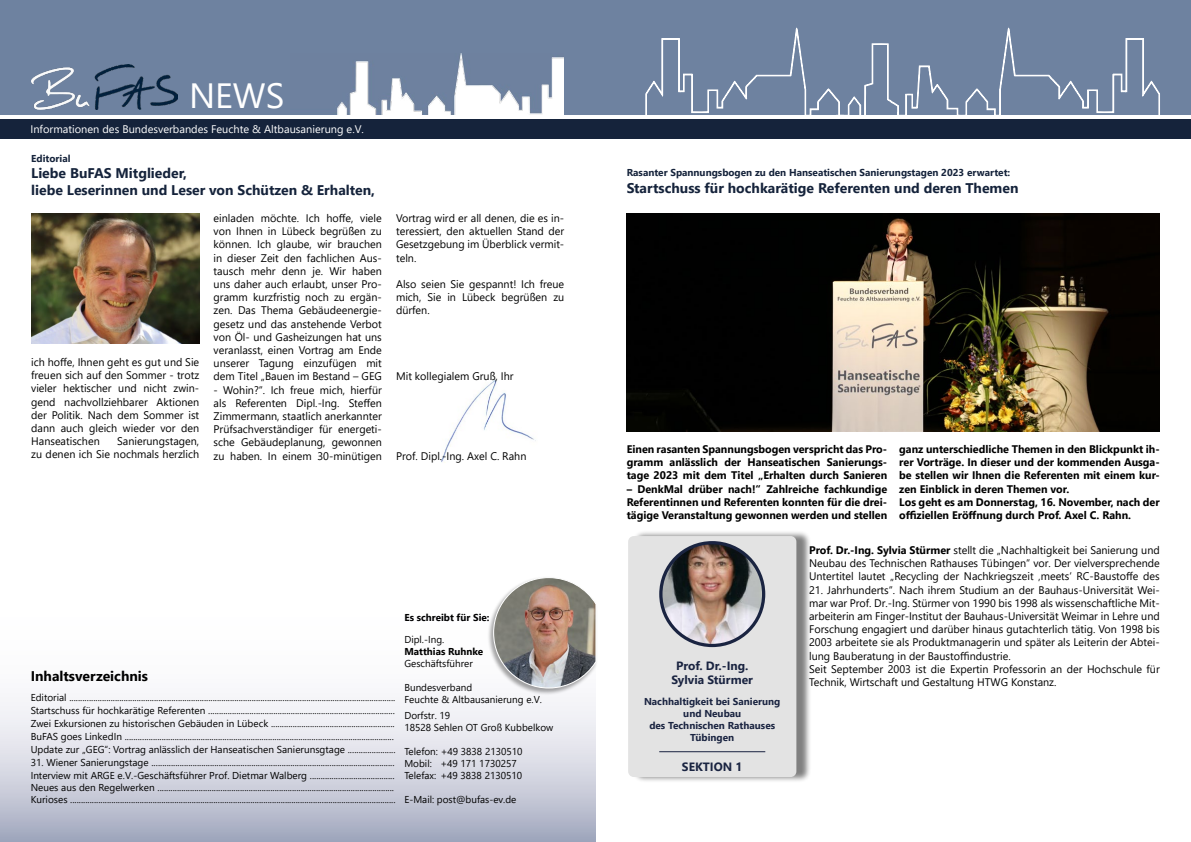
<style>
.page{position:relative;width:1191px;height:842px;background:#fff}
.page>*{position:absolute;margin:0;border:0;box-sizing:border-box;transform-origin:0 0}
.t1{font:35px "Segoe UI";color:#fff}
.t2{font:700 14px/16.8px "Segoe UI";color:#15233b}
.t3{font:700 14px "Segoe UI";color:#000}
.t4{font:700 12px/14.4px "Segoe UI";color:#1a2441;text-align:center}
.t5{font:11px/13.2px "Segoe UI";color:#000;text-align:justify}
.t6{font:700 11px/13.2px "Segoe UI";color:#000;text-align:justify}
.t7{font:11px "Segoe UI";color:#fff}
.t8{font:10px/12px "Segoe UI";color:#000}
.t9{font:700 10px "Segoe UI";color:#15233b}
.t10{font:700 10px/12px "Segoe UI";color:#1a2441;text-align:center}
.t11{font:700 10px "Segoe UI";color:#000}
.s1{font-weight:700}
</style>
<div class="page">
<svg style="left:0;top:702px;width:595px;height:140px"></svg>
<img style="left:441px;top:380px;width:95px;height:83px">
<img style="left:31px;top:214px;width:168px;height:130px">
<div style="left:486px;top:576px;width:111px;height:119px;background:#000;opacity:.36"></div>
<img style="left:492px;top:577px;width:105px;height:112px">
<img style="left:289px;top:53px;width:274px;height:62px">
<div style="left:0;top:0;width:595px;height:53px;background:#6e82a0"></div>
<div style="left:563px;top:36px;width:32px;height:87px;background:#6e82a0"></div>
<div style="left:0;top:23px;width:289px;height:94px;background:#6e82a0"></div>
<svg style="left:0;top:115px;width:592px;height:5px"></svg>
<img style="left:31px;top:64px;width:146px;height:46px">
<div style="left:0;top:120px;width:595px;height:19px;background:#15233b"></div>
<div style="left:595px;top:0;width:596px;height:117px;background:#6e82a0"></div>
<div style="left:590px;top:120px;width:601px;height:19px;background:#15233b"></div>
<svg style="left:614px;top:27px;width:577px;height:93px"></svg>
<img style="left:626px;top:214px;width:533px;height:217px">
<div style="left:632px;top:530px;width:180px;height:253px;background:#000;opacity:.5"></div>
<div style="left:628px;top:536px;width:168px;height:241px;background:#e3e3e3;border-radius:6px"></div>
<img style="left:661px;top:543px;width:102px;height:102px">
<div style="left:659px;top:541px;width:106px;height:106px;border:3px solid #1a2441;border-radius:50%"></div>
<hr style="left:659px;top:751px;width:106px;height:1px;background:#1a2441">
<h1 class="t1" style="left:189px;top:63px;width:97px">NEWS</h1>
<p class="t7" style="left:30px;top:119px;width:335px">Informationen des Bundesverbandes Feuchte &amp; Altbausanierung e.V.</p>
<p class="t9" style="left:31px;top:149px;width:41px">Editorial</p>
<p class="t2" style="left:31px;top:164px;width:345px">Liebe BuFAS Mitglieder,<br>liebe Leserinnen und Leser von Schützen &amp; Erhalten,</p>
<p class="t5" style="left:31px;top:354px;width:170px">ich hoffe, Ihnen geht es gut und Sie freuen sich auf den Sommer - trotz vieler hektischer und nicht zwin&shy;gend nachvollziehbarer Aktionen der Politik. Nach dem Sommer ist dann auch gleich wieder vor den Hanseatischen</p>
<p class="t5" style="left:31px;top:434px;width:170px;text-align:right">Sanierungstagen,<br>zu denen ich Sie nochmals herzlich</p>
<p class="t5" style="left:214px;top:210px;width:170px">einladen möchte. Ich hoffe, viele von Ihnen in Lübeck begrüßen zu können. Ich glaube, wir brauchen in dieser Zeit den fachlichen Aus&shy;tausch mehr denn je. Wir haben uns daher auch erlaubt, unser Pro&shy;gramm kurzfristig noch zu ergän&shy;zen. Das Thema Gebäudeenergie&shy;gesetz und das anstehende Verbot von Öl- und Gasheizungen hat uns veranlasst, einen Vortrag am Ende unserer Tagung einzufügen mit dem Titel „Bauen im Bestand – GEG</p>
<p class="t5" style="left:214px;top:382px;width:170px">- Wohin?“. Ich freue mich, hierfür als Referenten Dipl.-Ing. Steffen Zimmermann, staatlich anerkannter Prüfsachverständiger für energeti&shy;sche Gebäudeplanung, gewonnen zu haben. In einem 30-minütigen</p>
<p class="t5" style="left:396px;top:210px;width:170px">Vortrag wird er all denen, die es in&shy;teressiert, den aktuellen Stand der Gesetzgebung im Überblick vermit&shy;teln.</p>
<p class="t5" style="left:396px;top:276px;width:170px">Also seien Sie gespannt! Ich freue mich, Sie in Lübeck begrüßen zu dürfen.</p>
<p class="t5" style="left:396px;top:369px;width:119px">Mit kollegialem Gruß, Ihr</p>
<p class="t5" style="left:396px;top:448px;width:132px">Prof. Dipl.-Ing. Axel C. Rahn</p>
<p class="t3" style="left:31px;top:662px;width:119px">Inhaltsverzeichnis</p>
<p class="t8" style="left:31px;top:690px;width:366px;line-height:13px">Editorial ......................................................................................................................................................<br>Startschuss für hochkarätige Referenten ......................................................................................<br>Zwei Exkursionen zu historischen Gebäuden in Lübeck .........................................................<br>BuFAS goes LinkedIn ............................................................................................................................<br>Update zur „GEG“: Vortrag anlässlich der Hanseatischen Sanierunsgtage ......................</p>
<p class="t8" style="left:31px;top:755px;width:365px;line-height:13px">31. Wiener Sanierungstage ................................................................................................................<br>Interview mit ARGE e.V.-Geschäftsführer Prof. Dietmar Walberg .......................................</p>
<p class="t8" style="left:31px;top:780px;width:366px">Neues aus den Regelwerken .............................................................................................................<br>Kurioses ......................................................................................................................................................</p>
<p class="t11" style="left:404px;top:608px;width:87px">Es schreibt für Sie:</p>
<p class="t8" style="left:404px;top:632px;width:41px">Dipl.-Ing.</p>
<p class="t11" style="left:404px;top:642px;width:80px">Matthias Ruhnke</p>
<p class="t8" style="left:404px;top:656px;width:70px">Geschäftsführer</p>
<p class="t8" style="left:404px;top:680px;width:139px">Bundesverband<br>Feuchte &amp; Altbausanierung e.V.</p>
<p class="t8" style="left:404px;top:709px;width:150px">Dorfstr. 19<br>18528 Sehlen OT Groß Kubbelkow</p>
<p class="t8" style="left:404px;top:745px;width:119px">Telefon: +49 3838 2130510<br>Mobil: +49 171 1730257<br>Telefax: +49 3838 2130510</p>
<p class="t8" style="left:404px;top:793px;width:113px">E-Mail: post@bufas-ev.de</p>
<p class="t9" style="left:626px;top:163px;width:385px">Rasanter Spannungsbogen zu den Hanseatischen Sanierungstagen 2023 erwartet:</p>
<p class="t2" style="left:626px;top:178px;width:393px">Startschuss für hochkarätige Referenten und deren Themen</p>
<p class="t6" style="left:626px;top:441px;width:262px">Einen rasanten Spannungsbogen verspricht das Pro&shy;gramm anlässlich der Hanseatischen Sanierungs&shy;tage 2023 mit dem Titel „Erhalten durch Sanieren</p>
<p class="t6" style="left:626px;top:481px;width:262px">– DenkMal drüber nach!“ Zahlreiche fachkundige Referentinnen und Referenten konnten für die drei&shy;tägige Veranstaltung gewonnen werden und stellen</p>
<p class="t6" style="left:899px;top:441px;width:262px;text-align:left">ganz unterschiedliche Themen in den Blickpunkt ih&shy;rer Vorträge. In dieser und der kommenden Ausga&shy;be stellen wir Ihnen die Referenten mit einem kur&shy;zen Einblick in deren Themen vor.<br>Los geht es am Donnerstag, 16. November, nach der offiziellen Eröffnung durch Prof. Axel C. Rahn.</p>
<p class="t4" style="left:671px;top:657px;width:83px">Prof. Dr.-Ing.<br>Sylvia Stürmer</p>
<p class="t10" style="left:644px;top:695px;width:138px">Nachhaltigkeit bei Sanierung und Neubau<br>des Technischen Rathauses<br>Tübingen</p>
<p class="t4" style="left:682px;top:759px;width:62px">SEKTION 1</p>
<p class="t5" style="left:809px;top:543px;width:352px"><span class="s1">Prof. Dr.-Ing. Sylvia Stürmer</span> stellt die „Nachhaltigkeit bei Sanierung und Neubau des Technischen Rathauses Tübingen“ vor. Der vielversprechende Untertitel lautet „Recycling der Nachkriegszeit ‚meets‘ RC-Baustoffe des</p>
<p class="t5" style="left:809px;top:582px;width:352px;text-align:left">21. Jahrhunderts“. Nach ihrem Studium an der Bauhaus-Universität Wei&shy;mar war Prof. Dr.-Ing. Stürmer von 1990 bis 1998 als wissenschaftliche Mit&shy;arbeiterin am Finger-Institut der Bauhaus-Universität Weimar in Lehre und Forschung engagiert und darüber hinaus gutachterlich tätig. Von 1998 bis 2003 arbeitete sie als Produktmanagerin und später als Leiterin der Abtei&shy;lung Bauberatung in der Baustoffindustrie.<br>Seit September 2003 ist die Expertin Professorin an der Hochschule für Technik, Wirtschaft und Gestaltung HTWG Konstanz.</p>
</div>
